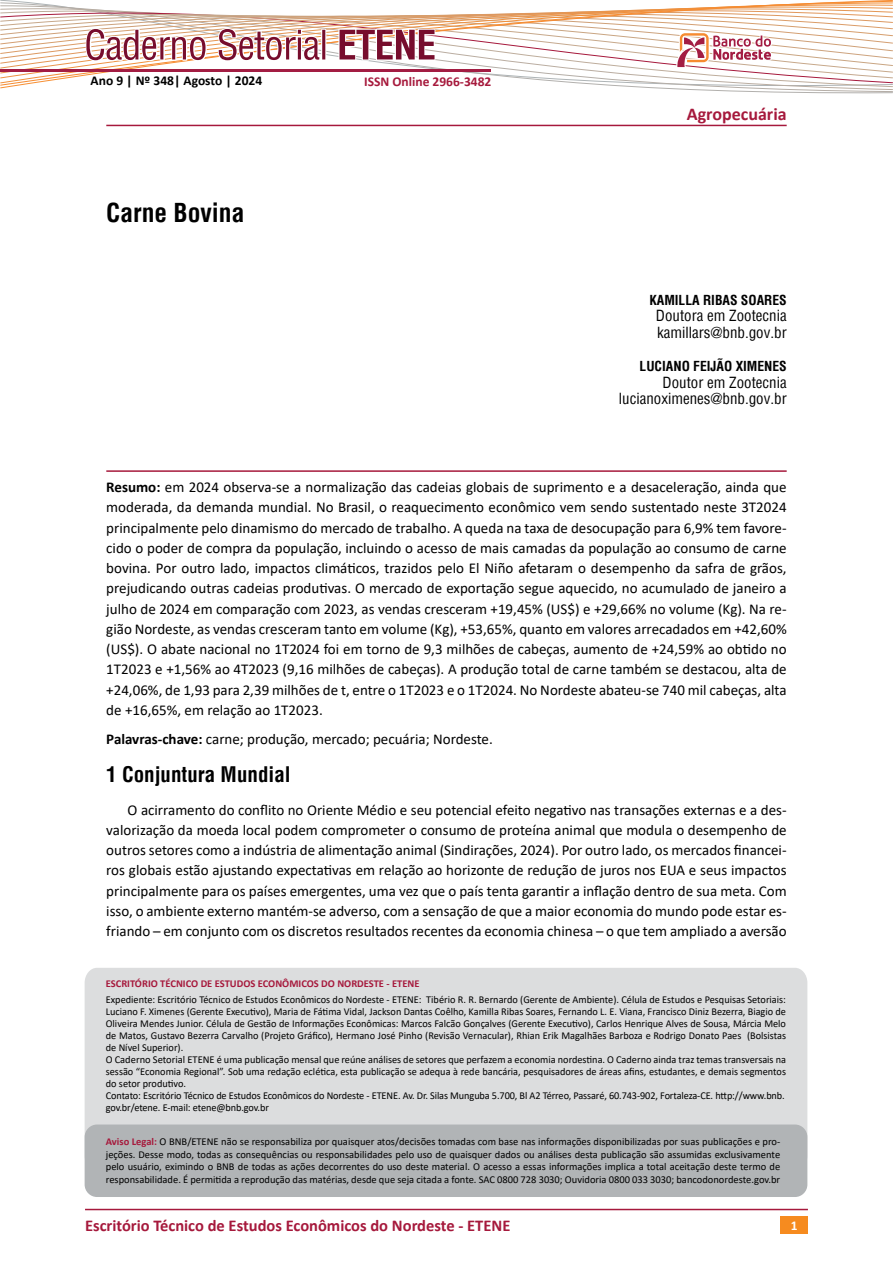
<style>
.page{position:relative;width:893px;height:1263px;background:#fff}
.page>*{position:absolute;margin:0;border:0;box-sizing:border-box;transform-origin:0 0}
.t1{font:700 condensed 25.5px "Helvetica";color:#000}
.t2{font:700 condensed 21px "Helvetica";color:#000}
.t3{font:700 18px "Calibri";color:#a6193c}
.t4{font:700 16.5px "Calibri";color:#a6193c}
.t5{font:15px/20.2px "Calibri";color:#000;text-align:justify}
.t6{font:condensed 15px/16.5px "Helvetica";color:#000}
.t7{font:700 condensed 13.5px "Helvetica";color:#000}
.t8{font:700 13.5px "Calibri";color:#000}
.t9{font:700 13.5px "Calibri";color:#a6193c}
.t10{font:700 13.5px "Calibri";color:#fff}
.t11{font:10.5px/12px "Calibri";color:#000}
.t12{font:700 10.5px "Calibri";color:#a6193c}
.s1{font-weight:700}
.s2{font-weight:700;color:#a6193c}
</style>
<div class="page">
<div style="left:781px;top:1216px;width:27px;height:17px;background:#f68b1f"></div>
<hr style="left:85px;top:1209px;width:723px;height:1px;background:#a6193c">
<svg style="left:0;top:0;width:893px;height:127px"></svg>
<hr style="left:0;top:70px;width:490px;height:2px;background:#a31d43">
<hr style="left:106px;top:470px;width:681px;height:2px;background:#a6193c">
<div style="left:85px;top:968px;width:722px;height:165px;background:#dcddde"></div>
<div style="left:85px;top:1124px;width:722px;height:73px;background:#b1b4b6;border-radius:12px"></div>
<hr style="left:106px;top:125px;width:681px;height:1px;background:#a6193c">
<p class="t8" style="left:91px;top:71px;width:173px">Ano 9 | Nº 348| Agosto | 2024</p>
<p class="t9" style="left:364px;top:72px;width:129px">ISSN Online 2966-3482</p>
<h1 class="t1" style="left:106px;top:195px;width:140px">Carne Bovina</h1>
<p class="t3" style="left:687px;top:101px;width:101px">Agropecuária</p>
<p class="t7" style="left:649px;top:291px;width:139px">KAMILLA RIBAS SOARES</p>
<p class="t6" style="left:656px;top:308px;width:132px">Doutora em Zootecnia kamillars@bnb.gov.br</p>
<p class="t7" style="left:640px;top:357px;width:149px">LUCIANO FEIJÃO XIMENES</p>
<p class="t6" style="left:619px;top:374px;width:169px;text-align:right">Doutor em Zootecnia lucianoximenes@bnb.gov.br</p>
<p class="t5" style="left:106px;top:477px;width:682px"><span class="s1">Resumo:</span> em 2024 observa-se a normalização das cadeias globais de suprimento e a desaceleração, ainda que moderada, da demanda mundial. No Brasil, o reaquecimento econômico vem sendo sustentado neste 3T2024 principalmente pelo dinamismo do mercado de trabalho. A queda na taxa de desocupação para 6,9% tem favore&shy;cido o poder de compra da população, incluindo o acesso de mais camadas da população ao consumo de carne bovina. Por outro lado, impactos climáticos, trazidos pelo El Niño afetaram o desempenho da safra de grãos, prejudicando outras cadeias produtivas. O mercado de exportação segue aquecido, no acumulado de janeiro a julho de 2024 em comparação com 2023, as vendas cresceram +19,45% (US$) e +29,66% no volume (Kg). Na re&shy;gião Nordeste, as vendas cresceram tanto em volume (Kg), +53,65%, quanto em valores arrecadados em +42,60% (US$). O abate nacional no 1T2024 foi em torno de 9,3 milhões de cabeças, aumento de +24,59% ao obtido no 1T2023 e +1,56% ao 4T2023 (9,16 milhões de cabeças). A produção total de carne também se destacou, alta de +24,06%, de 1,93 para 2,39 milhões de t, entre o 1T2023 e o 1T2024. No Nordeste abateu-se 740 mil cabeças, alta de +16,65%, em relação ao 1T2023.</p>
<p class="t5" style="left:106px;top:728px;width:388px"><span class="s1">Palavras-chave:</span> carne; produção, mercado; pecuária; Nordeste.</p>
<h2 class="t2" style="left:106px;top:761px;width:186px">1 Conjuntura Mundial</h2>
<p class="t5" style="left:106px;top:799px;width:682px;text-indent:21px">O acirramento do conflito no Oriente Médio e seu potencial efeito negativo nas transações externas e a des&shy;valorização da moeda local podem comprometer o consumo de proteína animal que modula o desempenho de outros setores como a indústria de alimentação animal (Sindirações, 2024). Por outro lado, os mercados financei&shy;ros globais estão ajustando expectativas em relação ao horizonte de redução de juros nos EUA e seus impactos principalmente para os países emergentes, uma vez que o país tenta garantir a inflação dentro de sua meta. Com isso, o ambiente externo mantém-se adverso, com a sensação de que a maior economia do mundo pode estar es&shy;friando – em conjunto com os discretos resultados recentes da economia chinesa – o que tem ampliado a aversão</p>
<p class="t12" style="left:106px;top:976px;width:315px">ESCRITÓRIO TÉCNICO DE ESTUDOS ECONÔMICOS DO NORDESTE - ETENE</p>
<p class="t11" style="left:106px;top:993px;width:682px">Expediente: Escritório Técnico de Estudos Econômicos do Nordeste - ETENE: Tibério R. R. Bernardo (Gerente de Ambiente). Célula de Estudos e Pesquisas Setoriais:<br>Luciano F. Ximenes (Gerente Executivo), Maria de Fátima Vidal, Jackson Dantas Coêlho, Kamilla Ribas Soares, Fernando L. E. Viana, Francisco Diniz Bezerra, Biagio de Oliveira Mendes Junior. Célula de Gestão de Informações Econômicas: Marcos Falcão Gonçalves (Gerente Executivo), Carlos Henrique Alves de Sousa, Márcia Melo de Matos, Gustavo Bezerra Carvalho (Projeto Gráfico), Hermano José Pinho (Revisão Vernacular), Rhian Erik Magalhães Barboza e Rodrigo Donato Paes (Bolsistas de Nível Superior).<br>O Caderno Setorial ETENE é uma publicação mensal que reúne análises de setores que perfazem a economia nordestina. O Caderno ainda traz temas transversais na sessão “Economia Regional”. Sob uma redação eclética, esta publicação se adequa à rede bancária, pesquisadores de áreas afins, estudantes, e demais segmentos do setor produtivo.<br>Contato: Escritório Técnico de Estudos Econômicos do Nordeste - ETENE. Av. Dr. Silas Munguba 5.700, Bl A2 Térreo, Passaré, 60.743-902, Fortaleza-CE. http://www.bnb. gov.br/etene. E-mail: etene@bnb.gov.br</p>
<p class="t11" style="left:106px;top:1135px;width:676px;line-height:12.6px;text-align:justify"><span class="s2">Aviso Legal:</span> O BNB/ETENE não se responsabiliza por quaisquer atos/decisões tomadas com base nas informações disponibilizadas por suas publicações e pro&shy;jeções. Desse modo, todas as consequências ou responsabilidades pelo uso de quaisquer dados ou análises desta publicação são assumidas exclusivamente pelo usuário, eximindo o BNB de todas as ações decorrentes do uso deste material. O acesso a essas informações implica a total aceitação deste termo de responsabilidade. É permitida a reprodução das matérias, desde que seja citada a fonte. SAC 0800 728 3030; Ouvidoria 0800 033 3030; bancodonordeste.gov.br</p>
<p class="t4" style="left:85px;top:1213px;width:427px">Escritório Técnico de Estudos Econômicos do Nordeste - ETENE</p>
<p class="t10" style="left:791px;top:1216px;width:8px">1</p>
</div>
